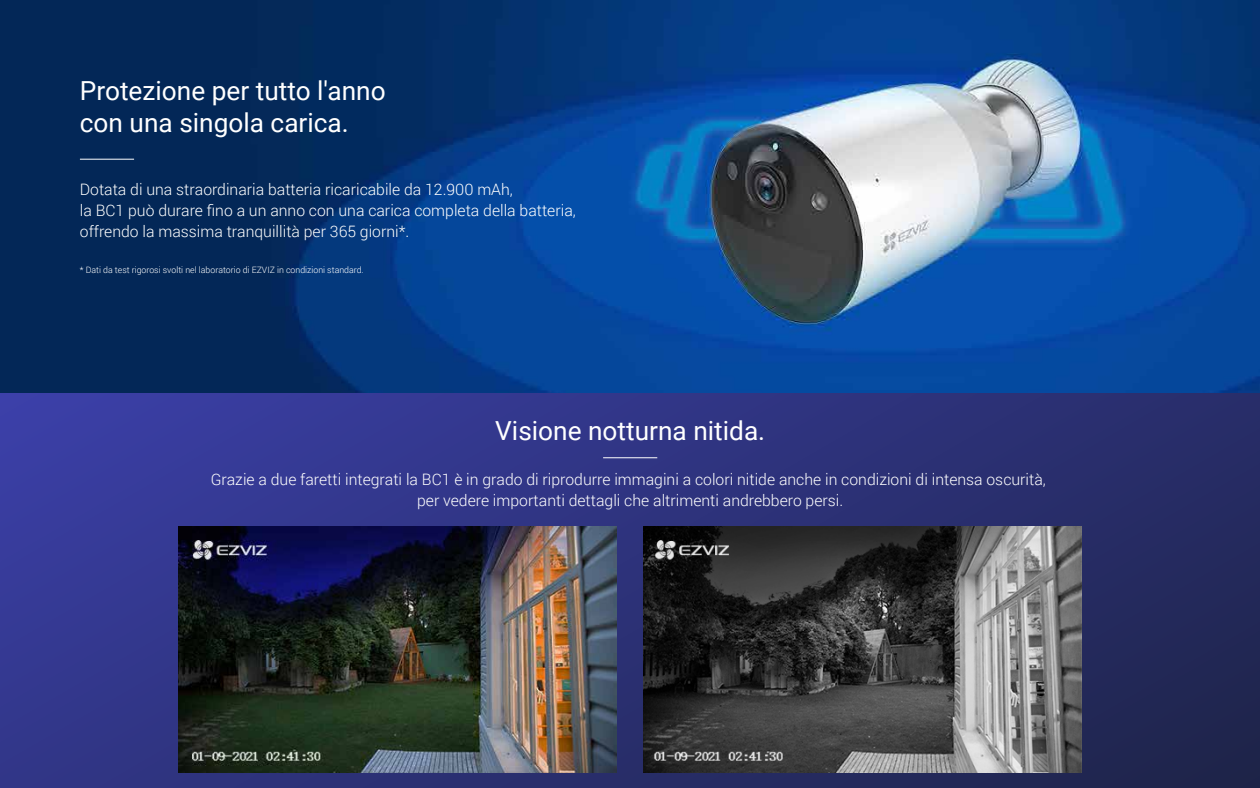
<style>
.page{position:relative;width:1260px;height:788px;background:#fff}
.page>*{position:absolute;margin:0;border:0;box-sizing:border-box;transform-origin:0 0}
.t1{font:26.25px/31.5px "Roboto";color:#fff}
.t2{font:300 15.75px/21px "Roboto";color:#fff}
.t3{font:300 8.75px "Roboto";color:#fff}
</style>
<div class="page">
<img style="left:0;top:0;width:1260px;height:394px">
<svg style="left:0;top:394px;width:1260px;height:393px;background:#2e327c"></svg>
<hr style="left:80px;top:159px;width:54px;height:1px;background:#fff">
<hr style="left:603px;top:457px;width:54px;height:1px;background:#fff">
<img style="left:179px;top:527px;width:437px;height:245px">
<img style="left:644px;top:527px;width:437px;height:245px">
<h1 class="t1" style="left:80px;top:74px;width:307px">Protezione per tutto l'anno con una singola carica.</h1>
<p class="t2" style="left:80px;top:179px;width:497px">Dotata di una straordinaria batteria ricaricabile da 12.900 mAh,<br>la BC1 può durare fino a un anno con una carica completa della batteria, offrendo la massima tranquillità per 365 giorni*.</p>
<p class="t3" style="left:80px;top:263px;width:285px">* Dati da test rigorosi svolti nel laboratorio di EZVIZ in condizioni standard.</p>
<h1 class="t1" style="left:495px;top:414px;width:271px">Visione notturna nitida.</h1>
<p class="t2" style="left:211px;top:468px;width:837px;text-align:center">Grazie a due faretti integrati la BC1 è in grado di riprodurre immagini a colori nitide anche in condizioni di intensa oscurità, per vedere importanti dettagli che altrimenti andrebbero persi.</p>
</div>
